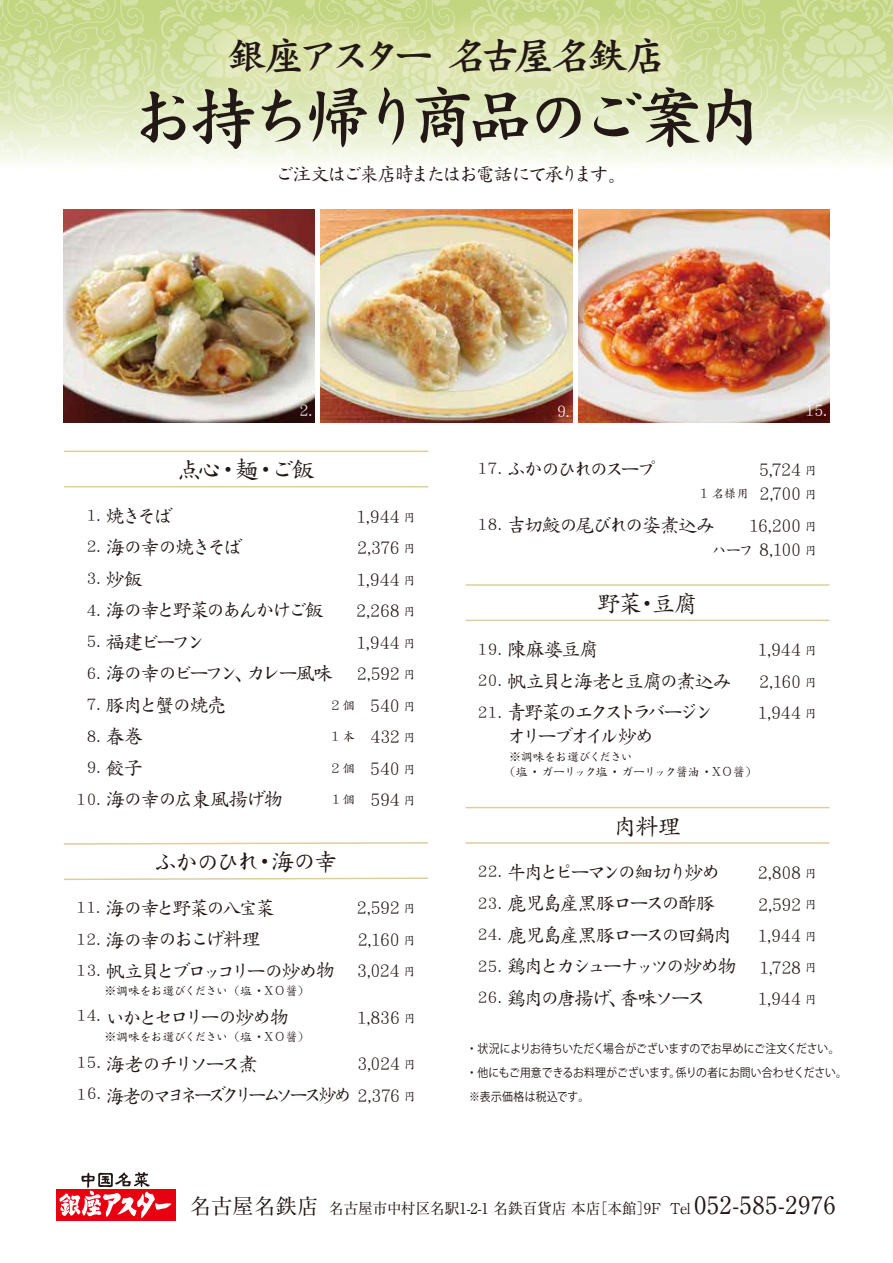
<style>
.page{position:relative;width:893px;height:1263px;background:#fff}
.page>*{position:absolute;margin:0;border:0;box-sizing:border-box;transform-origin:0 0}
.t1{font:67.5px "DF Kai Sho Bd WINP RKSJ H";letter-spacing:-.15em;color:#221815}
.t2{font:40.5px "DF Kai Sho Bd WINP RKSJ H";letter-spacing:-.175em;color:#221815}
.t3{font:24px "DF Kai Sho Md WINP RKSJ H";letter-spacing:-.125em;color:#221815}
.t4{font:19.5px/31.5px "DF Kai Sho Md WINP RKSJ H";letter-spacing:-.15em;color:#221815}
.t5{font:19.5px/31.5px "DF Kai Sho Md WINP RKSJ H";letter-spacing:-.125em;color:#221815}
.t6{font:19.5px/31.5px "DF Kai Sho Md WINP RKSJ H";letter-spacing:-.13em;color:#221815}
.t7{font:19.5px/31.3px "DF Kai Sho Md WINP RKSJ H";letter-spacing:-.215em;color:#221815}
.t8{font:19.5px "DF Kai Sho Md WINP RKSJ H";letter-spacing:-.185em;color:#221815}
.t9{font:16.5px/31.5px "DF Kai Sho Md WINP RKSJ H";letter-spacing:.04em;color:#221815;text-align:justify;scale:.9 1}
.t10{font:16.5px/24px "DF Kai Sho Md WINP RKSJ H";letter-spacing:-.01em;color:#221815;text-align:right;scale:.9 1}
.t11{font:15px/31.5px "DF Kai Sho Md WINP RKSJ H";letter-spacing:.1em;color:#221815;text-align:justify;scale:.95 1}
.t12{font:15px "Ryumin Pro";color:#221815}
.t13{font:15px "DF Kai Sho Md WINP RKSJ H";color:#fff;scale:.89 1}
.t14{font:12.6px/24px "DF Kai Sho Md WINP RKSJ H";color:#221815}
.t15{font:12px/24px "Koz Go Pro";color:#221815;scale:.9 1}
.t16{font:12px/15px "DF Kai Sho Md WINP RKSJ H";letter-spacing:-.095em;color:#221815}
.s1{font-size:21px}
.s2{font-size:24px}
</style>
<div class="page">
<svg style="left:348px;top:0;width:404px;height:317px"></svg>
<svg style="left:0;top:0;width:348px;height:327px"></svg>
<svg style="left:752px;top:0;width:141px;height:316px"></svg>
<img style="left:321px;top:209px;width:251px;height:213px">
<img style="left:578px;top:209px;width:251px;height:213px">
<img style="left:64px;top:209px;width:251px;height:213px">
<hr style="left:64px;top:486px;width:364px;height:1px;background:#ddce9d">
<hr style="left:64px;top:451px;width:364px;height:1px;background:#ddce9d">
<svg style="left:63px;top:877px;width:365px;height:4px"></svg>
<svg style="left:63px;top:842px;width:365px;height:3px"></svg>
<hr style="left:465px;top:842px;width:364px;height:2px;background:#ddce9d">
<hr style="left:465px;top:807px;width:364px;height:1px;background:#ddce9d">
<hr style="left:465px;top:620px;width:364px;height:1px;background:#ddce9d">
<hr style="left:465px;top:584px;width:364px;height:2px;background:#ddce9d">
<img style="left:198px;top:8px;width:493px;height:66px">
<img style="left:207px;top:16px;width:477px;height:58px">
<img style="left:217px;top:26px;width:457px;height:48px">
<img style="left:220px;top:29px;width:454px;height:45px">
<img style="left:124px;top:74px;width:646px;height:88px">
<img style="left:124px;top:75px;width:646px;height:83px">
<div style="left:56px;top:1189px;width:119px;height:31px;background:#e60012"></div>
<svg style="left:59px;top:1172px;width:112px;height:46px"></svg>
<h2 class="t2" style="left:226px;top:35px;width:442px">銀座アスター 名古屋名鉄店</h2>
<h1 class="t1" style="left:130px;top:83px;width:634px">お持ち帰り商品のご案内</h1>
<p class="t4" style="left:274px;top:158px;width:355px">ご注文はご来店時またはお電話にて承ります。</p>
<p class="t13" style="left:300px;top:403px;width:15px">2.</p>
<p class="t13" style="left:557px;top:404px;width:14px">9.</p>
<p class="t13" style="left:806px;top:403px;width:25px">15.</p>
<h3 class="t3" style="left:177px;top:458px;width:140px">点心・麺・ご飯</h3>
<p class="t11" style="left:77px;top:500px;width:26px;text-align:right">1.<br>2.<br>3.<br>4.<br>5.<br>6.<br>7.<br>8.<br>9.<br>10.</p>
<p class="t5" style="left:105px;top:500px;width:229px">焼きそば<br>海の幸の焼きそば<br>炒飯<br>海の幸と野菜のあんかけご飯福建ビーフン<br>海の幸のビーフン、カレー風味豚肉と蟹の焼売<br>春巻<br>餃子<br>海の幸の広東風揚げ物</p>
<p class="t14" style="left:403px;top:505px;width:14px">円</p>
<p class="t9" style="left:357px;top:501px;width:49px;text-align:right">1,944<br>2,376<br>1,944<br>2,268<br>1,944<br>2,592<br>540<br>432<br>540<br>594</p>
<p class="t14" style="left:403px;top:537px;width:14px">円</p>
<p class="t14" style="left:403px;top:568px;width:14px">円</p>
<p class="t14" style="left:403px;top:600px;width:14px">円</p>
<p class="t14" style="left:403px;top:631px;width:14px">円</p>
<p class="t14" style="left:403px;top:663px;width:14px">円</p>
<p class="t14" style="left:403px;top:694px;width:14px">円</p>
<p class="t14" style="left:403px;top:726px;width:14px">円</p>
<p class="t14" style="left:403px;top:757px;width:14px">円</p>
<p class="t14" style="left:403px;top:789px;width:14px">円</p>
<p class="t14" style="left:331px;top:693px;width:25px">2 個</p>
<p class="t14" style="left:331px;top:725px;width:25px">1 本</p>
<p class="t14" style="left:331px;top:756px;width:25px">2 個</p>
<p class="t14" style="left:332px;top:788px;width:25px">1個</p>
<h3 class="t3" style="left:154px;top:850px;width:186px">ふかのひれ・海の幸</h3>
<p class="t4" style="left:105px;top:892px;width:232px">海の幸と野菜の八宝菜<br>海の幸のおこげ料理<br>帆立貝とブロッコリーの炒め物</p>
<p class="t4" style="left:105px;top:1002px;width:185px">いかとセロリーの炒め物</p>
<p class="t7" style="left:106px;top:1048px;width:248px">海老のチリソース煮<br>海老のマヨネーズクリームソース炒め</p>
<p class="t11" style="left:77px;top:892px;width:26px">11.<br>12.<br>13.</p>
<p class="t11" style="left:77px;top:1000px;width:26px">14.</p>
<p class="t11" style="left:77px;top:1047px;width:26px">15.<br>16.</p>
<p class="t16" style="left:104px;top:983px;width:207px">※調味をお選びください （塩・ＸＯ醤）</p>
<p class="t16" style="left:104px;top:1029px;width:207px">※調味をお選びください （塩・ＸＯ醤）</p>
<p class="t9" style="left:357px;top:893px;width:48px">2,592<br>2,160<br>3,024</p>
<p class="t9" style="left:357px;top:1002px;width:48px">1,836</p>
<p class="t9" style="left:358px;top:1049px;width:48px">3,024<br>2,376</p>
<p class="t14" style="left:403px;top:897px;width:14px">円</p>
<p class="t14" style="left:403px;top:928px;width:14px">円</p>
<p class="t14" style="left:403px;top:960px;width:14px">円</p>
<p class="t14" style="left:403px;top:1006px;width:14px">円</p>
<p class="t14" style="left:403px;top:1053px;width:14px">円</p>
<p class="t14" style="left:404px;top:1084px;width:14px">円</p>
<p class="t4" style="left:507px;top:453px;width:151px">ふかのひれのスープ</p>
<p class="t5" style="left:507px;top:509px;width:210px">吉切鮫の尾びれの姿煮込み</p>
<p class="t11" style="left:478px;top:453px;width:26px">17.</p>
<p class="t9" style="left:760px;top:458px;width:47px;line-height:24px">5,724<br>2,700</p>
<p class="t10" style="left:711px;top:514px;width:101px">16,200<br>ハーフ 8,100</p>
<p class="t14" style="left:804px;top:459px;width:14px">円円</p>
<p class="t14" style="left:804px;top:514px;width:14px">円円</p>
<p class="t14" style="left:700px;top:481px;width:50px">1 名様用</p>
<p class="t11" style="left:478px;top:509px;width:26px">18.</p>
<h3 class="t3" style="left:597px;top:591px;width:103px">野菜・豆腐</h3>
<p class="t11" style="left:478px;top:633px;width:26px">19.<br>20.<br>21.</p>
<p class="t4" style="left:507px;top:634px;width:227px">陳麻婆豆腐<br>帆立貝と海老と豆腐の煮込み青野菜のエクストラバージン</p>
<p class="t8" style="left:507px;top:727px;width:149px">オリーブオイル炒め</p>
<p class="t16" style="left:503px;top:749px;width:256px;text-indent:6px">※調味をお選びください<br>（塩・ガーリック塩・ガーリック醤油・ＸＯ醤）</p>
<p class="t9" style="left:758px;top:635px;width:49px">1,944<br>2,160<br>1,944</p>
<p class="t14" style="left:804px;top:639px;width:14px">円</p>
<p class="t14" style="left:804px;top:670px;width:14px">円</p>
<p class="t14" style="left:804px;top:702px;width:14px">円</p>
<h3 class="t3" style="left:613px;top:814px;width:70px">肉料理</h3>
<p class="t11" style="left:478px;top:856px;width:26px">22.<br>23.<br>24.<br>25.<br>26.</p>
<p class="t6" style="left:507px;top:856px;width:232px">牛肉とピーマンの細切り炒め鹿児島産黒豚ロースの酢豚鹿児島産黒豚ロースの回鍋肉鶏肉とカシューナッツの炒め物鶏肉の唐揚げ、香味ソース</p>
<p class="t14" style="left:804px;top:861px;width:14px">円</p>
<p class="t9" style="left:758px;top:857px;width:49px">2,808<br>2,592<br>1,944<br>1,728<br>1,944</p>
<p class="t14" style="left:804px;top:893px;width:14px">円</p>
<p class="t14" style="left:804px;top:924px;width:14px">円</p>
<p class="t14" style="left:804px;top:956px;width:14px">円</p>
<p class="t14" style="left:804px;top:987px;width:14px">円</p>
<p class="t15" style="left:467px;top:1037px;width:436px">・状況によりお待ちいただく場合がございますのでお早めにご注文ください。<br>・他にもご用意できるお料理がございます。係りの者にお問い合わせください。　※表示価格は税込です。</p>
<p class="t12" style="left:190px;top:1196px;width:647px"><span class="s1">名古屋名鉄店</span> 名古屋市中村区名駅1-2-1 名鉄百貨店 本店［本館］9F Tel <span class="s2">052-585-2976</span></p>
</div>
